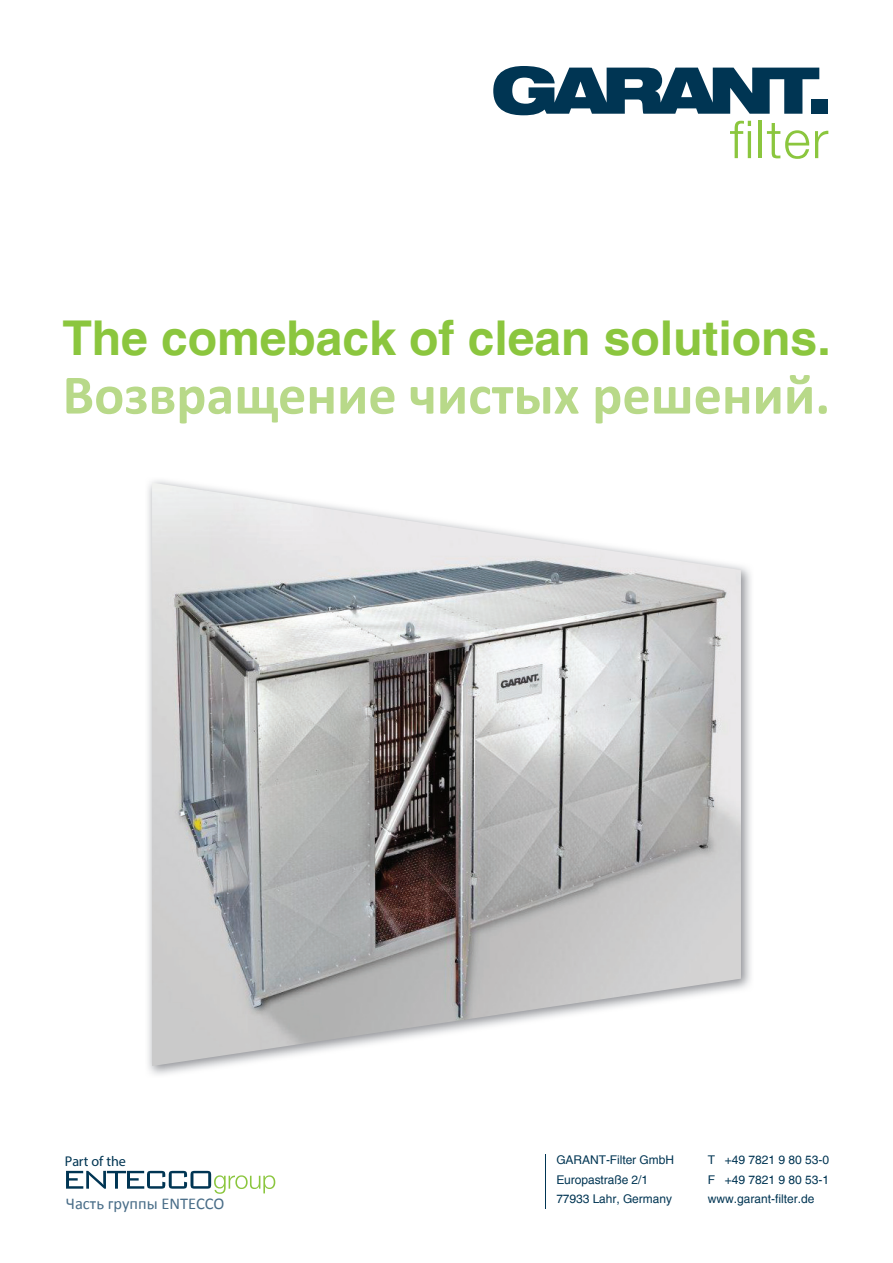
<style>
.page{position:relative;width:893px;height:1263px;background:#fff}
.page>*{position:absolute;margin:0;border:0;box-sizing:border-box;transform-origin:0 0}
.t1{font:700 56.25px "Calibri";color:#b8d989}
.t2{font:700 48px "Helvetica";color:#8bc63e}
.t3{font:16.5px "Calibri";color:#496d88}
.t4{font:14.1px "Myriad Pro";color:#003553}
.t5{font:12px/19.5px "Helvetica";letter-spacing:-.005em;color:#003553}
</style>
<div class="page">
<svg style="left:730px;top:121px;width:21px;height:37px"></svg>
<hr style="left:748px;top:131px;width:3px;height:27px;background:#8bc63e">
<hr style="left:759px;top:121px;width:3px;height:37px;background:#8bc63e">
<svg style="left:767px;top:123px;width:42px;height:36px"></svg>
<svg style="left:815px;top:131px;width:13px;height:27px"></svg>
<svg style="left:493px;top:66px;width:326px;height:49px"></svg>
<div style="left:811px;top:99px;width:17px;height:15px;background:#003553"></div>
<svg style="left:66px;top:1171px;width:209px;height:23px"></svg>
<img style="left:148px;top:480px;width:603px;height:595px">
<img style="left:152px;top:483px;width:589px;height:583px">
<hr style="left:545px;top:1154px;width:1px;height:55px;background:#003553">
<h2 class="t2" style="left:62px;top:309px;width:770px">The comeback of clean solutions.</h2>
<h1 class="t1" style="left:63px;top:359px;width:769px">Возвращение чистых решений.</h1>
<p class="t4" style="left:65px;top:1152px;width:63px">Part of the</p>
<h3 class="t3" style="left:66px;top:1193px;width:160px">Часть группы ENTECCO</h3>
<p class="t5" style="left:556px;top:1151px;width:119px">GARANT-Filter GmbH<br>Europastraße 2/1<br>77933 Lahr, Germany</p>
<p class="t5" style="left:708px;top:1151px;width:123px;text-align:justify">T +49 7821 9 80 53-0<br>F +49 7821 9 80 53-1 www.garant-filter.de</p>
</div>
